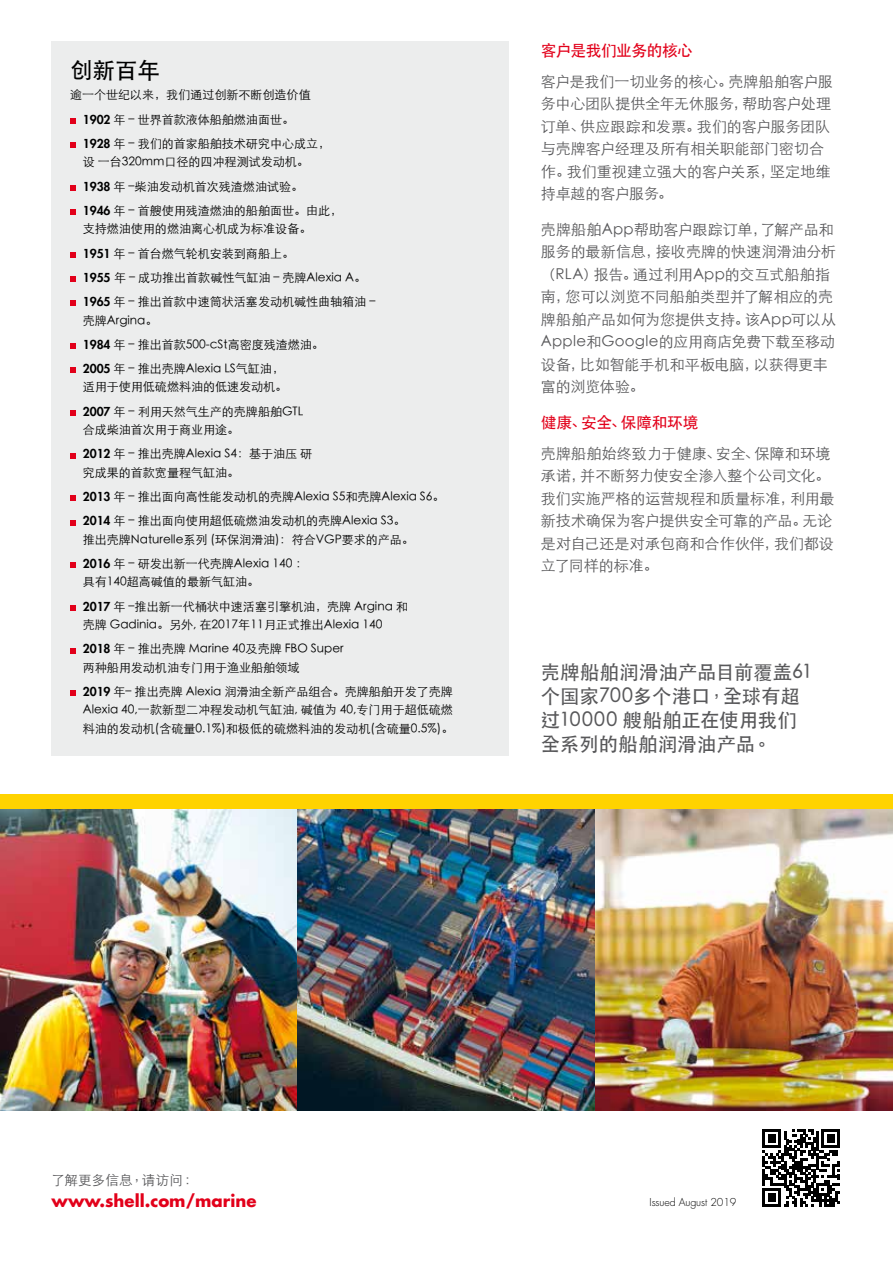
<style>
.page{position:relative;width:893px;height:1263px;background:#fff}
.page>*{position:absolute;margin:0;border:0;box-sizing:border-box;transform-origin:0 0}
.t1{font:500 22.5px "ST Heiti SC";color:#000}
.t2{font:500 19.5px/23.7px "ST Heiti TC";color:#58585a}
.t3{font:700 16.5px "Futura Std";color:#e2001a}
.t4{font:500 15.75px "ST Heiti SC";letter-spacing:-.03em;color:#e2001a}
.t5{font:300 15px/22.5px "ST Heiti SC";letter-spacing:-.005em;color:#58585a}
.t6{font:300 13.5px "ST Heiti TC";letter-spacing:.01em;color:#58585a}
.t7{font:300 12px/24.3px "ST Heiti SC";color:#000}
.t8{font:300 10.65px "Futura Std";letter-spacing:-.01em;color:#000}
.s1{font-family:"Futura Std";font-weight:800}
</style>
<div class="page">
<img style="left:0;top:809px;width:298px;height:301px">
<img style="left:298px;top:809px;width:297px;height:301px">
<img style="left:595px;top:809px;width:298px;height:301px">
<div style="left:52px;top:41px;width:457px;height:714px;background:#eceded"></div>
<svg style="left:70px;top:118px;width:6px;height:6px"></svg>
<svg style="left:70px;top:142px;width:6px;height:6px"></svg>
<svg style="left:70px;top:185px;width:6px;height:6px"></svg>
<svg style="left:70px;top:209px;width:6px;height:6px"></svg>
<svg style="left:70px;top:252px;width:6px;height:6px"></svg>
<svg style="left:70px;top:276px;width:6px;height:6px"></svg>
<svg style="left:70px;top:300px;width:6px;height:6px"></svg>
<svg style="left:70px;top:343px;width:6px;height:6px"></svg>
<svg style="left:70px;top:367px;width:6px;height:6px"></svg>
<svg style="left:70px;top:410px;width:6px;height:6px"></svg>
<svg style="left:70px;top:453px;width:6px;height:5px"></svg>
<svg style="left:70px;top:495px;width:6px;height:6px"></svg>
<svg style="left:70px;top:520px;width:6px;height:5px"></svg>
<svg style="left:70px;top:562px;width:6px;height:6px"></svg>
<svg style="left:70px;top:605px;width:6px;height:6px"></svg>
<svg style="left:70px;top:648px;width:6px;height:5px"></svg>
<svg style="left:70px;top:690px;width:6px;height:6px"></svg>
<div style="left:0;top:794px;width:893px;height:15px;background:#ffd300"></div>
<svg style="left:762px;top:1129px;width:78px;height:78px"></svg>
<h1 class="t1" style="left:70px;top:57px;width:92px">创新百年</h1>
<p class="t7" style="left:83px;top:81px;width:249px;text-indent:-13px">逾一个世纪以来，我们通过创新不断创造价值<br><span class="s1">1902</span> 年 – 世界首款液体船舶燃油面世。<br><span class="s1">1928</span> 年 – 我们的首家船舶技术研究中心成立，</p>
<p class="t7" style="left:83px;top:148px;width:261px">设 一台320mm口径的四冲程测试发动机。<br><span class="s1">1938</span> 年 –柴油发动机首次残渣燃油试验。<br><span class="s1">1946</span> 年 – 首艘使用残渣燃油的船舶面世。由此，</p>
<p class="t7" style="left:83px;top:215px;width:294px">支持燃油使用的燃油离心机成为标准设备。<br><span class="s1">1951</span> 年 – 首台燃气轮机安装到商船上。<br><span class="s1">1955</span> 年 – 成功推出首款碱性气缸油 – 壳牌Alexia A。<br><span class="s1">1965</span> 年 – 推出首款中速筒状活塞发动机碱性曲轴箱油 –</p>
<p class="t7" style="left:83px;top:307px;width:243px">壳牌Argina。<br><span class="s1">1984</span> 年 – 推出首款500-cSt高密度残渣燃油。<br><span class="s1">2005</span> 年 – 推出壳牌Alexia LS气缸油，</p>
<p class="t7" style="left:83px;top:374px;width:222px">适用于使用低硫燃料油的低速发动机。<br><span class="s1">2007</span> 年 – 利用天然气生产的壳牌船舶GTL</p>
<p class="t7" style="left:83px;top:416px;width:231px">合成柴油首次用于商业用途。<br><span class="s1">2012</span> 年 – 推出壳牌Alexia S4：基于油压 研</p>
<p class="t7" style="left:83px;top:459px;width:363px">究成果的首款宽量程气缸油。<br><span class="s1">2013</span> 年 – 推出面向高性能发动机的壳牌Alexia S5和壳牌Alexia S6。<br><span class="s1">2014</span> 年 – 推出面向使用超低硫燃油发动机的壳牌Alexia S3。</p>
<p class="t7" style="left:83px;top:526px;width:333px">推出壳牌Naturelle系列 (环保润滑油)：符合VGP要求的产品。<br><span class="s1">2016</span> 年 – 研发出新一代壳牌Alexia 140 ：</p>
<p class="t7" style="left:83px;top:569px;width:327px">具有140超高碱值的最新气缸油。<br><span class="s1">2017</span> 年 –推出新一代桶状中速活塞引擎机油，壳牌 Argina 和</p>
<p class="t7" style="left:83px;top:611px;width:301px">壳牌 Gadinia。另外, 在2017年11月正式推出Alexia 140<br><span class="s1">2018</span> 年 – 推出壳牌 Marine 40及壳牌 FBO Super</p>
<p class="t7" style="left:83px;top:654px;width:372px">两种船用发动机油专门用于渔业船舶领域<br><span class="s1">2019</span> 年– 推出壳牌 Alexia 润滑油全新产品组合。壳牌船舶开发了壳牌</p>
<p class="t7" style="left:83px;top:700px;width:372px;line-height:18.3px">Alexia 40,一款新型二冲程发动机气缸油, 碱值为 40,专门用于超低硫燃料油的发动机(含硫量0.1%)和极低的硫燃料油的发动机(含硫量0.5%)。</p>
<h3 class="t4" style="left:541px;top:42px;width:153px">客户是我们业务的核心</h3>
<p class="t5" style="left:541px;top:69px;width:293px">客户是我们一切业务的核心。壳牌船舶客户服务中心团队提供全年无休服务，帮助客户处理订单、供应跟踪和发票。我们的客户服务团队与壳牌客户经理及所有相关职能部门密切合作。我们重视建立强大的客户关系，坚定地维持卓越的客户服务。</p>
<p class="t5" style="left:541px;top:216px;width:297px">壳牌船舶App帮助客户跟踪订单，了解产品和服务的最新信息，接收壳牌的快速润滑油分析（RLA）报告。通过利用App的交互式船舶指南，您可以浏览不同船舶类型并了解相应的壳牌船舶产品如何为您提供支持。该App可以从<br>Apple和Google的应用商店免费下载至移动设备，比如智能手机和平板电脑，以获得更丰富的浏览体验。</p>
<h3 class="t4" style="left:541px;top:413px;width:159px">健康、安全、保障和环境</h3>
<p class="t5" style="left:541px;top:440px;width:295px">壳牌船舶始终致力于健康、安全、保障和环境承诺，并不断努力使安全渗入整个公司文化。我们实施严格的运营规程和质量标准，利用最新技术确保为客户提供安全可靠的产品。无论是对自己还是对承包商和合作伙伴，我们都设立了同样的标准。</p>
<h2 class="t2" style="left:541px;top:660px;width:273px">壳牌船舶润滑油产品目前覆盖61个国家700多个港口，全球有超过10000 艘船舶正在使用我们全系列的船舶润滑油产品。</h2>
<p class="t6" style="left:52px;top:1168px;width:144px">了解更多信息，请访问：</p>
<h3 class="t3" style="left:52px;top:1190px;width:206px">www.shell.com/marine</h3>
<p class="t8" style="left:650px;top:1196px;width:88px">Issued August 2019</p>
</div>
